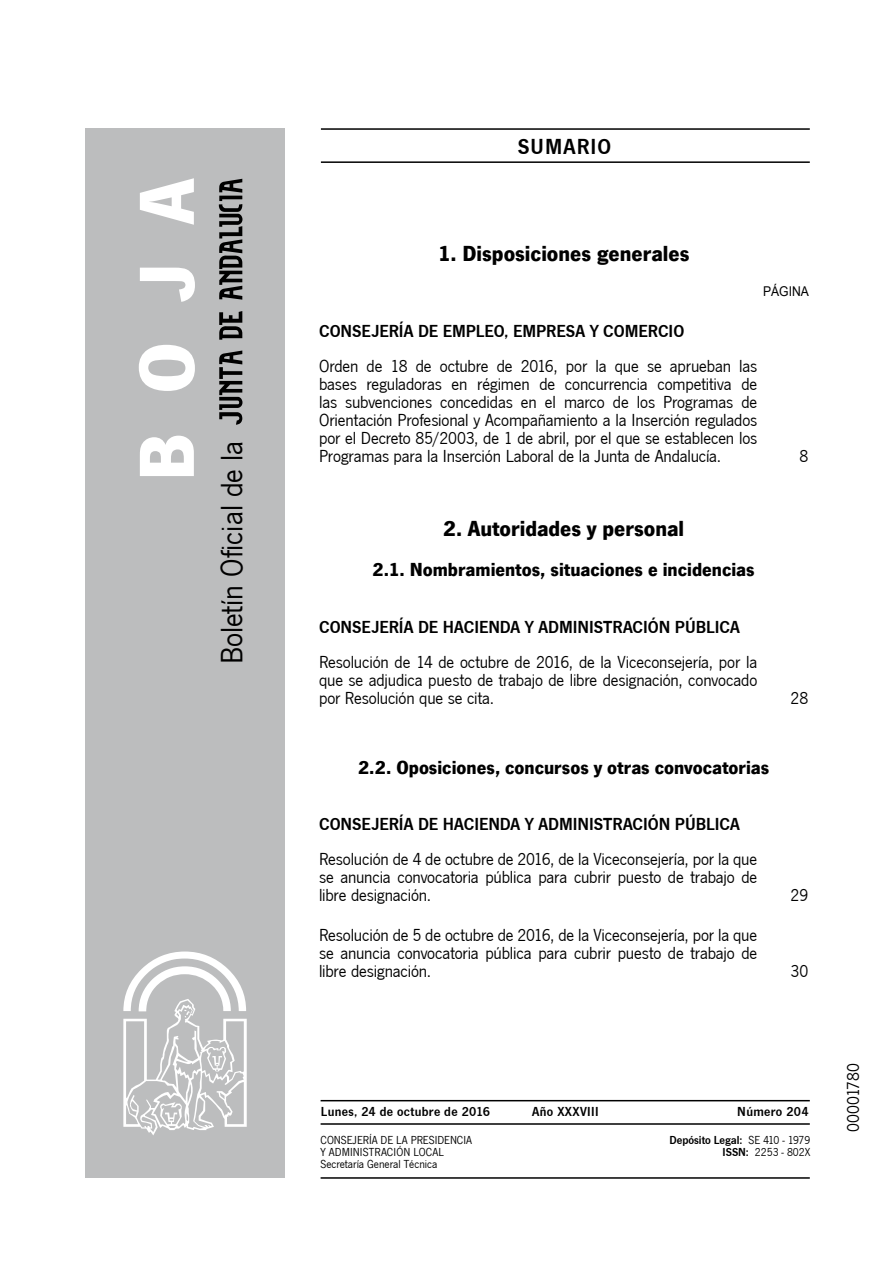
<style>
.page{position:relative;width:893px;height:1263px;background:#fff}
.page>*{position:absolute;margin:0;border:0;box-sizing:border-box;transform-origin:0 0}
.t1{font:700 81px "News Got T";color:#fff}
.t2{font:31.95px "News Got T";color:#000}
.t3{font:700 22.5px "News Got T";color:#000}
.t4{font:600 22.5px "News Got T";letter-spacing:.05em;color:#000}
.t5{font:700 19.5px "News Got T";color:#000}
.t6{font:18px/18px "News Got T";letter-spacing:-.005em;color:#000;text-align:justify}
.t7{font:600 18px "News Got T";color:#000}
.t8{font:600 13.5px "News Got T";letter-spacing:.025em;color:#000}
.t9{font:13.5px "Arial";color:#000;scale:.9 1}
.t10{font:12px/12px "News Got T";color:#000}
.t11{font:600 12px/12px "News Got T";color:#000;text-align:right}
.s1{font-weight:400}
</style>
<div class="page">
<hr style="left:321px;top:128px;width:488px;height:2px;background:#000">
<hr style="left:321px;top:161px;width:488px;height:2px;background:#000">
<div style="left:85px;top:128px;width:200px;height:1050px;background:#bcbdbe"></div>
<svg style="left:219px;top:351px;width:23px;height:74px"></svg>
<svg style="left:219px;top:311px;width:23px;height:29px"></svg>
<svg style="left:219px;top:179px;width:23px;height:121px"></svg>
<svg style="left:123px;top:952px;width:124px;height:183px"></svg>
<hr style="left:320px;top:1100px;width:489px;height:1px;background:#000">
<hr style="left:320px;top:1177px;width:489px;height:2px;background:#000">
<hr style="left:320px;top:1123px;width:489px;height:2px;background:#000">
<h1 class="t1" style="left:119px;top:481px;width:305px;rotate:-90deg">BOJA</h1>
<h2 class="t2" style="left:214px;top:664px;width:225px;rotate:-90deg">Boletín Oficial de la</h2>
<p class="t4" style="left:517px;top:134px;width:95px">SUMARIO</p>
<p class="t3" style="left:438px;top:240px;width:253px">1. Disposiciones generales</p>
<p class="t9" style="left:763px;top:282px;width:53px">PÁGINA</p>
<p class="t7" style="left:319px;top:321px;width:339px">CONSEJERÍA DE EM PLEO, EM PRESA Y COM ERCIO</p>
<p class="t6" style="left:319px;top:357px;width:439px">Orden de 18 de octubre de 2016, por la que se aprueban las bases reguladoras en régimen de concurrencia competitiva de las subvenciones concedidas en el marco de los Programas de Orientación Profesional y Acompañamiento a la Inserción regulados por el Decreto 85/2003, de 1 de abril, por el que se establecen los Programas para la Inserción Laboral de la Junta de Andalucía.</p>
<p class="t3" style="left:443px;top:515px;width:243px">2. Autoridades y personal</p>
<p class="t5" style="left:372px;top:558px;width:384px">2.1. Nombramientos, situaciones e incidencias</p>
<p class="t7" style="left:319px;top:616px;width:181px">CONSEJERÍA DE HACI ENDA</p>
<p class="t7" style="left:525px;top:616px;width:34px">Y ADMINIS</p>
<p class="t7" style="left:603px;top:616px;width:19px">TRACI</p>
<p class="t7" style="left:648px;top:616px;width:68px">ÓN PÚBLICA</p>
<p class="t6" style="left:319px;top:653px;width:440px">Resolución de 14 de octubre de 2016, de la Viceconsejería, por la que se adjudica puesto de trabajo de libre designación, convocado por Resolución que se cita.</p>
<p class="t5" style="left:358px;top:756px;width:413px">2.2. Oposiciones, concursos y otras convocatorias</p>
<p class="t7" style="left:319px;top:814px;width:181px">CONSEJERÍA DE HACI ENDA</p>
<p class="t7" style="left:525px;top:814px;width:34px">Y ADMINIS</p>
<p class="t7" style="left:603px;top:814px;width:19px">TRACI</p>
<p class="t7" style="left:648px;top:814px;width:68px">ÓN PÚBLICA</p>
<p class="t6" style="left:319px;top:851px;width:439px">Resolución de 4 de octubre de 2016, de la Viceconsejería, por la que se anuncia convocatoria pública para cubrir puesto de trabajo de libre designación.</p>
<p class="t6" style="left:319px;top:926px;width:439px">Resolución de 5 de octubre de 2016, de la Viceconsejería, por la que se anuncia convocatoria pública para cubrir puesto de trabajo de libre designación.</p>
<p class="t6" style="left:799px;top:447px;width:10px">8</p>
<p class="t6" style="left:790px;top:689px;width:19px">28</p>
<p class="t6" style="left:790px;top:887px;width:19px">29</p>
<p class="t6" style="left:790px;top:962px;width:19px">30</p>
<p class="t8" style="left:321px;top:1104px;width:171px">LUNES, 24 DE OCTUBRE DE 2016</p>
<p class="t8" style="left:532px;top:1104px;width:68px">AÑO XXXVIII</p>
<p class="t8" style="left:737px;top:1104px;width:73px">NÚMERO 204</p>
<p class="t10" style="left:320px;top:1134px;width:153px">CONSEJERÍA DE LA PRESIDENCIA<br>Y ADMINISTRACIÓN LOCAL<br>Secretaría General Técnica</p>
<p class="t11" style="left:669px;top:1134px;width:142px">DEPÓSITO LEGAL: <span class="s1">SE 410 - 1979<br></span>ISSN: <span class="s1">2253 - 802X</span></p>
<p class="t6" style="left:844px;top:1132px;width:70px;rotate:-90deg">00001780</p>
</div>
